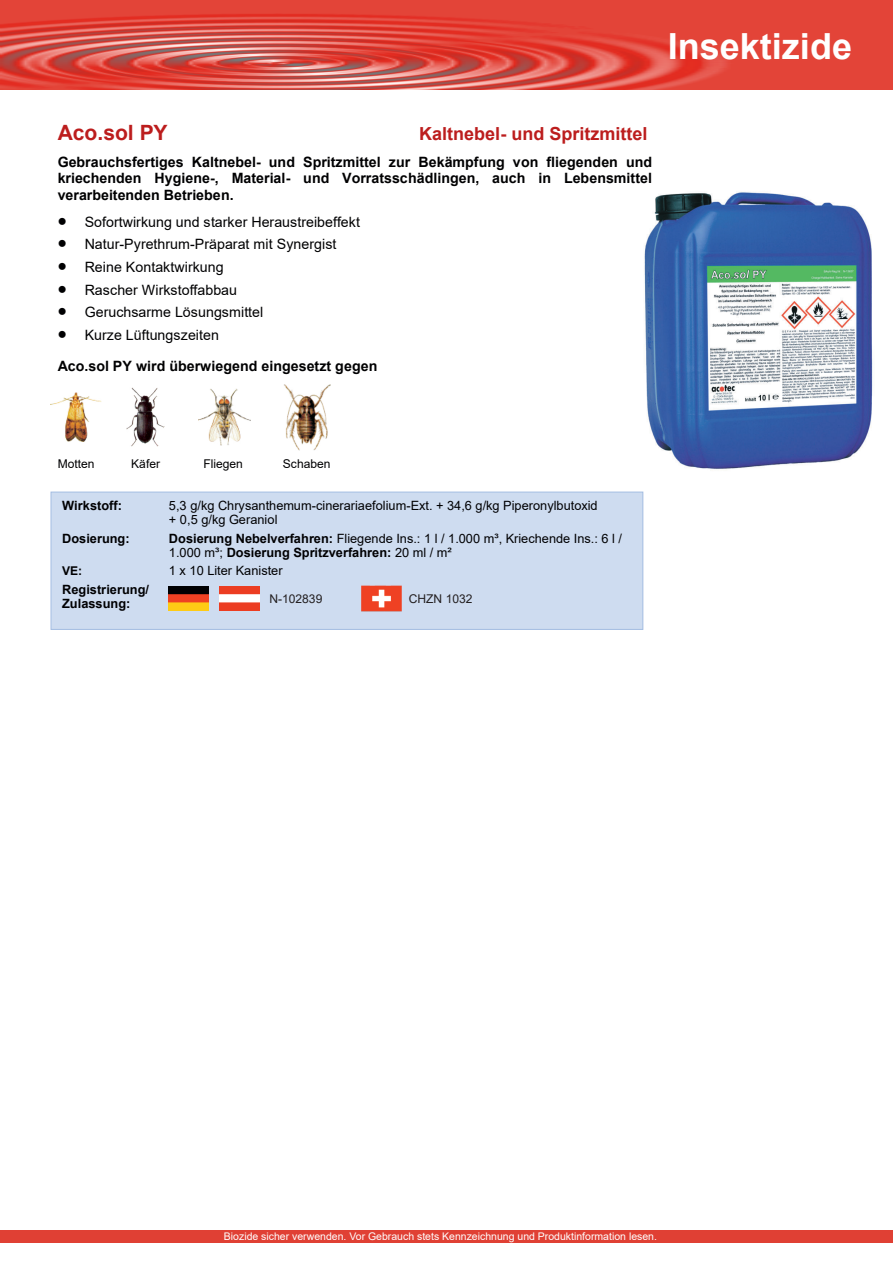
<style>
.page{position:relative;width:893px;height:1263px;background:#fff}
.page>*{position:absolute;margin:0;border:0;box-sizing:border-box;transform-origin:0 0}
.t1{font:700 36px "Arial";color:#fff}
.t2{font:700 21px "Arial";color:#bc1d1d}
.t3{font:700 18px "Arial";color:#bc1d1d}
.t4{font:700 14.25px/16.4px "Arial";color:#000002;text-align:justify}
.t5{font:14.25px "Arial";color:#000002}
.t6{font:12.75px/14.5px "Arial";color:#000002}
.t7{font:700 12.75px/14.5px "Arial";color:#000002}
.t8{font:12px "Arial";color:#000002}
.t9{font:12px "Arial";color:#231f20}
.t10{font:700 12px "Arial";color:#000002}
.t11{font:10.5px "Arial";color:#fff}
.s1{font-weight:400}
.s2{font-weight:700}
</style>
<div class="page">
<img style="left:644px;top:191px;width:229px;height:278px">
<svg style="left:0;top:0;width:893px;height:89px;background:#dd4c42"></svg>
<div style="left:0;top:1230px;width:893px;height:12px;background:#e04034"></div>
<img style="left:126px;top:388px;width:39px;height:58px">
<img style="left:51px;top:392px;width:50px;height:50px">
<img style="left:284px;top:384px;width:47px;height:67px">
<img style="left:198px;top:388px;width:53px;height:57px">
<div style="left:51px;top:492px;width:592px;height:137px;background:#cedcf0"></div>
<div style="left:51px;top:492px;width:592px;height:138px;border:1px solid #a5bee2"></div>
<img style="left:169px;top:586px;width:40px;height:25px">
<img style="left:220px;top:586px;width:39px;height:25px">
<img style="left:361px;top:585px;width:41px;height:27px">
<h1 class="t1" style="left:668px;top:21px;width:186px">Insektizide</h1>
<h2 class="t2" style="left:58px;top:118px;width:112px">Aco.sol PY</h2>
<p class="t3" style="left:419px;top:121px;width:230px">Kaltnebel- und Spritzmittel</p>
<p class="t4" style="left:58px;top:154px;width:596px">Gebrauchsfertiges Kaltnebel- und Spritzmittel zur Bekämpfung von fliegenden und kriechenden Hygiene-, Material- und Vorratsschädlingen, auch in Lebensmittel verarbeitenden Betrieben.</p>
<p class="t5" style="left:58px;top:212px;width:304px">• Sofortwirkung und starker Heraustreibeffekt</p>
<p class="t5" style="left:58px;top:234px;width:280px">• Natur-Pyrethrum-Präparat mit Synergist</p>
<p class="t5" style="left:58px;top:257px;width:168px">• Reine Kontaktwirkung</p>
<p class="t5" style="left:58px;top:280px;width:181px">• Rascher Wirkstoffabbau</p>
<p class="t5" style="left:58px;top:302px;width:207px">• Geruchsarme Lösungsmittel</p>
<p class="t4" style="left:58px;top:319px;width:321px;line-height:31.2px">• <span class="s1">Kurze Lüftungszeiten<br></span>Aco.sol PY wird überwiegend eingesetzt gegen</p>
<p class="t8" style="left:58px;top:455px;width:38px">Motten</p>
<p class="t8" style="left:131px;top:455px;width:30px">Käfer</p>
<p class="t8" style="left:203px;top:455px;width:41px">Fliegen</p>
<p class="t8" style="left:283px;top:455px;width:49px">Schaben</p>
<p class="t7" style="left:62px;top:498px;width:61px">Wirkstoff:</p>
<p class="t6" style="left:169px;top:498px;width:430px">5,3 g/kg Chrysanthemum-cinerariaefolium-Ext. + 34,6 g/kg Piperonylbutoxid + 0,5 g/kg Geraniol</p>
<p class="t7" style="left:62px;top:531px;width:69px">Dosierung:</p>
<p class="t6" style="left:169px;top:531px;width:455px"><span class="s2">Dosierung Nebelverfahren:</span> Fliegende Ins.: 1 l / 1.000 m³, Kriechende Ins.: 6 l /<br>1.000 m³; <span class="s2">Dosierung Spritzverfahren:</span> 20 ml / m²</p>
<p class="t10" style="left:62px;top:563px;width:22px">VE:</p>
<p class="t6" style="left:169px;top:564px;width:115px">1 x 10 Liter Kanister</p>
<p class="t7" style="left:62px;top:582px;width:88px">Registrierung/<br>Zulassung:</p>
<p class="t9" style="left:269px;top:590px;width:55px">N-102839</p>
<p class="t9" style="left:409px;top:590px;width:65px">CHZN 1032</p>
<p class="t11" style="left:224px;top:1229px;width:435px">Biozide sicher verwenden. Vor Gebrauch stets Kennzeichnung und Produktinformation lesen.</p>
</div>
